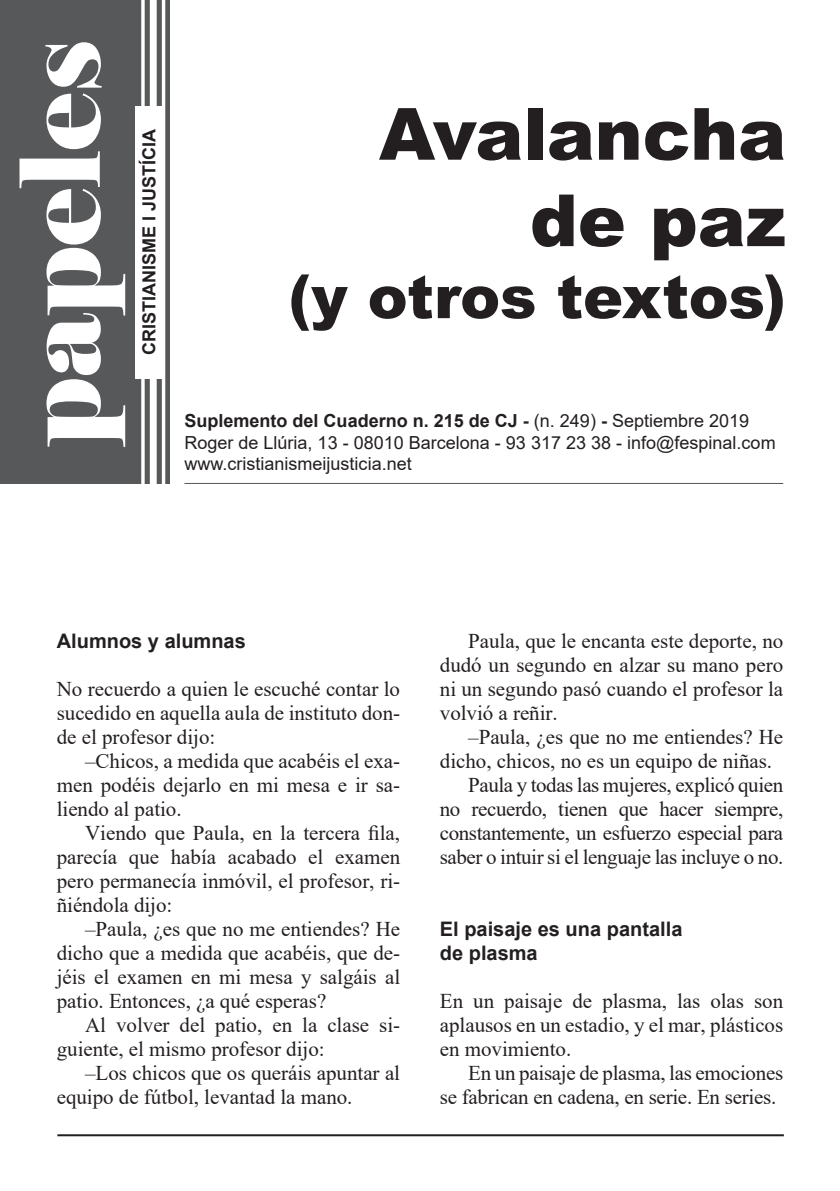
<style>
.page{position:relative;width:840px;height:1191px;background:#fff}
.page>*{position:absolute;margin:0;border:0;box-sizing:border-box;transform-origin:0 0}
.t1{font:110px "Elephant";color:#fff}
.t2{font:900 72px/86.4px "Arial";letter-spacing:-.005em;color:#231f20;text-align:right}
.t3{font:900 60px "Arial";letter-spacing:-.005em;color:#231f20}
.Bodytext{font:21px/24px "Times New Roman";color:#231f20;text-align:justify}
.Bodytext_-_1{font:21px/24px "Times New Roman";color:#231f20;text-align:justify}
.Título_3{font:700 20px/24px "Arial";color:#231f20}
.t4{font:18px/21.6px "Arial";color:#231f20}
.t5{font:700 18px "Arial";color:#231f20}
.s1{font-weight:400}
</style>
<div class="page">
<div style="left:0;top:0;width:169px;height:484px;background:#57585a"></div>
<hr style="left:57px;top:1134px;width:726px;height:2px;background:#231f20">
<hr style="left:184px;top:483px;width:598px;height:1px;background:#57585a">
<hr style="left:162px;top:0;width:3px;height:485px;background:#fff">
<div style="left:150px;top:0;width:7px;height:485px;background:#fff"></div>
<svg style="left:141px;top:0;width:4px;height:484px"></svg>
<div style="left:135px;top:106px;width:28px;height:272px;background:#fff"></div>
<p class="t1" style="left:-8px;top:446px;width:408px;rotate:-90deg">papeles</p>
<p class="t5" style="left:136px;top:355px;width:228px;rotate:-90deg">CRISTIANISME I JUSTÍCIA</p>
<p class="t2" style="left:379px;top:89px;width:408px">Avalancha de paz</p>
<p class="t3" style="left:288px;top:253px;width:499px">(y otros textos)</p>
<p class="t5" style="left:184px;top:408px;width:566px">Suplemento del Cuaderno n. 215 de CJ - <span class="s1">(n. 249)</span> - <span class="s1">Septiembre 2019</span></p>
<p class="t4" style="left:184px;top:431px;width:592px">Roger de Llúria, 13 - 08010 Barcelona - 93 317 23 38 - info@fespinal.com www.cristianismeijusticia.net</p>
<p class="Título_3" style="left:57px;top:629px;width:190px">Alumnos y alumnas</p>
<p class="Bodytext_-_1" style="left:57px;top:676px;width:345px">No recuerdo a quien le escuché contar lo sucedido en aquella aula de instituto don&shy;de el profesor dijo:</p>
<p class="Bodytext" style="left:57px;top:748px;width:344px;text-indent:28px">–Chicos, a medida que acabéis el exa&shy;men podéis dejarlo en mi mesa e ir sa&shy;liendo al patio.</p>
<p class="Bodytext" style="left:57px;top:820px;width:345px;text-indent:28px">Viendo que Paula, en la tercera fila, parecía que había acabado el examen pero permanecía inmóvil, el profesor, ri&shy;ñiéndola dijo:</p>
<p class="Bodytext" style="left:57px;top:916px;width:345px;text-indent:28px">–Paula, ¿es que no me entiendes? He dicho que a medida que acabéis, que de&shy;jéis el examen en mi mesa y salgáis al patio. Entonces, ¿a qué esperas?</p>
<p class="Bodytext" style="left:57px;top:1012px;width:344px;text-indent:28px">Al volver del patio, en la clase si&shy;guiente, el mismo profesor dijo:</p>
<p class="Bodytext" style="left:57px;top:1060px;width:345px;text-indent:28px">–Los chicos que os queráis apuntar al equipo de fútbol, levantad la mano.</p>
<p class="Bodytext" style="left:439px;top:628px;width:345px;text-indent:28px">Paula, que le encanta este deporte, no dudó un segundo en alzar su mano pero ni un segundo pasó cuando el profesor la volvió a reñir.</p>
<p class="Bodytext" style="left:439px;top:724px;width:345px;text-indent:28px">–Paula, ¿es que no me entiendes? He dicho, chicos, no es un equipo de niñas.</p>
<p class="Bodytext" style="left:439px;top:772px;width:345px;text-indent:28px">Paula y todas las mujeres, explicó quien no recuerdo, tienen que hacer siempre, constantemente, un esfuerzo especial para saber o intuir si el lenguaje las incluye o no.</p>
<p class="Título_3" style="left:439px;top:917px;width:244px">El paisaje es una pantalla de plasma</p>
<p class="Bodytext_-_1" style="left:439px;top:988px;width:345px">En un paisaje de plasma, las olas son aplausos en un estadio, y el mar, plásticos en movimiento.</p>
<p class="Bodytext" style="left:439px;top:1060px;width:345px;text-indent:28px">En un paisaje de plasma, las emociones se fabrican en cadena, en serie. En series.</p>
</div>
